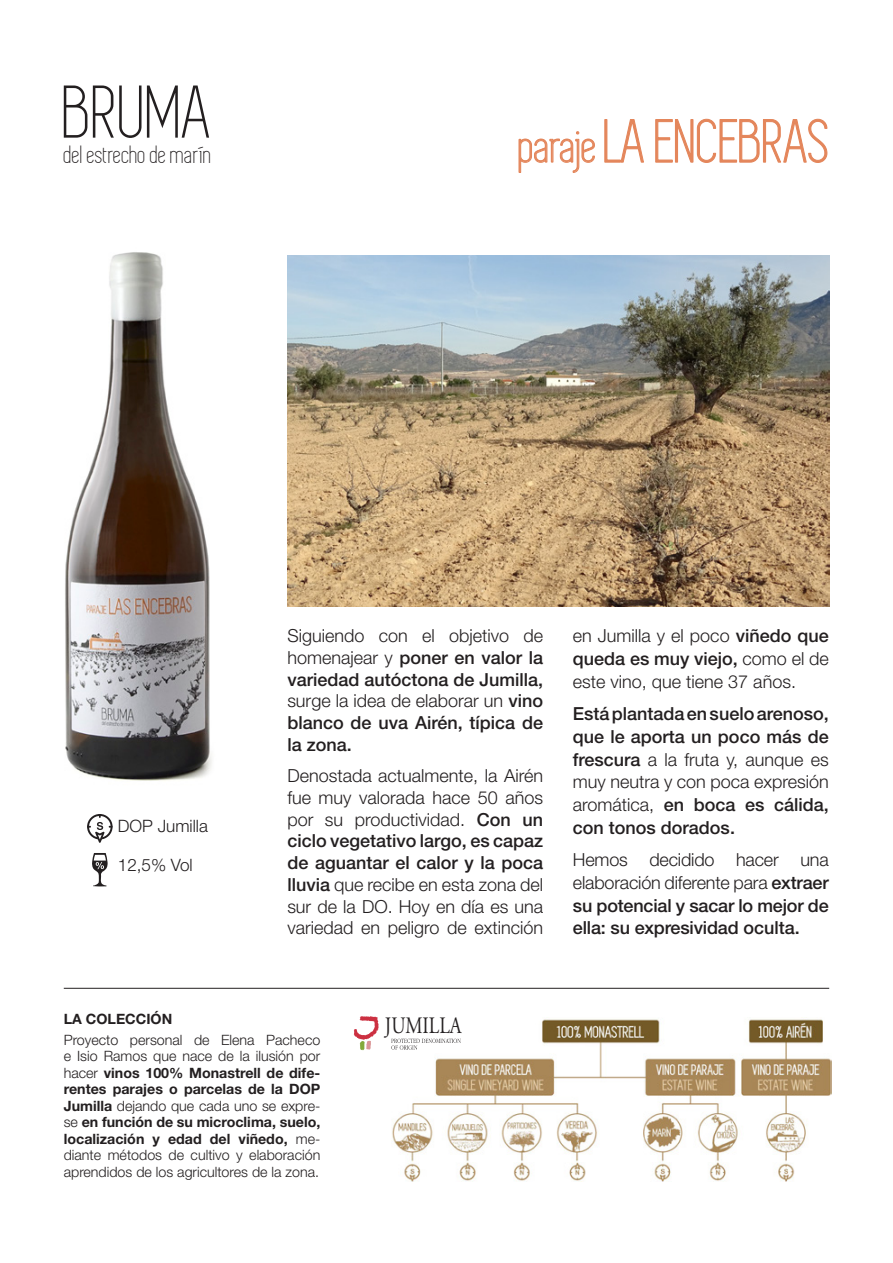
<style>
.page{position:relative;width:893px;height:1263px;background:#fff}
.page>*{position:absolute;margin:0;border:0;box-sizing:border-box;transform-origin:0 0}
.t1{font:77.1px "Simplifica";color:#231f20}
.t2{font:63px "Simplifica";color:#e4865b}
.t3{font:24.3px "Simplifica";color:#231f20}
.t4{font:23.55px "Adobe Garamond Pro";color:#231f20;scale:.8 1}
.t5{font:500 18px/22.8px "Helvetica Neue LT Std";color:#231f20;text-align:justify}
.t6{font:300 18px/21.8px "Helvetica Neue LT Std";color:#231f20;text-align:justify}
.t7{font:300 17.1px "Helvetica Neue LT Std";color:#231f20}
.t8{font:300 14.25px/16.5px "Helvetica Neue LT Std";color:#231f20;text-align:justify}
.t9{font:700 14.25px "Helvetica Neue LT Std";color:#231f20}
.s1{font-size:46.2px}
.s2{font-weight:300}
.s3{font-weight:500}
.s4{font-weight:700}
</style>
<div class="page">
<hr style="left:64px;top:988px;width:765px;height:1px;background:#231f20">
<img style="left:391px;top:1019px;width:441px;height:162px">
<svg style="left:354px;top:1016px;width:25px;height:34px"></svg>
<svg style="left:391px;top:1038px;width:70px;height:12px"></svg>
<img style="left:288px;top:255px;width:541px;height:352px">
<img style="left:65px;top:252px;width:147px;height:529px">
<svg style="left:518px;top:131px;width:77px;height:42px"></svg>
<svg style="left:604px;top:119px;width:40px;height:44px"></svg>
<svg style="left:655px;top:118px;width:173px;height:45px"></svg>
<svg style="left:92px;top:853px;width:16px;height:34px"></svg>
<svg style="left:87px;top:814px;width:26px;height:29px"></svg>
<h1 class="t1" style="left:64px;top:72px;width:150px">BRUMA</h1>
<h3 class="t3" style="left:64px;top:142px;width:149px">del estrecho de marín</h3>
<p class="t2" style="left:519px;top:109px;width:314px"><span class="s1">paraje</span> LA ENCEBRAS</p>
<p class="t7" style="left:118px;top:816px;width:92px">DOP Jumilla</p>
<p class="t7" style="left:118px;top:855px;width:76px">12,5% Vol</p>
<p class="t5" style="left:287px;top:625px;width:257px;line-height:21.8px"><span class="s2">Siguiendo con el objetivo de homenajear y</span> poner en valor la variedad autóctona de Jumilla, <span class="s2">surge la idea de elaborar un</span> vino blanco de uva Airén, típica de la zona.</p>
<p class="t6" style="left:287px;top:764px;width:257px">Denostada actualmente, la Airén fue muy valorada hace 50 años por su productividad. <span class="s3">Con un ciclo vegetativo largo, es capaz de aguantar el calor y la poca lluvia</span> que recibe en esta zona del sur de la DO. Hoy en día es una variedad en peligro de extinción</p>
<p class="t6" style="left:573px;top:624px;width:257px;line-height:22.8px">en Jumilla y el poco <span class="s3">viñedo que queda es muy viejo,</span> como el de este vino, que tiene 37 años.</p>
<p class="t5" style="left:573px;top:702px;width:257px">Está plantada en suelo arenoso, que le aporta un poco más de frescura <span class="s2">a la fruta y, aunque es muy neutra y con poca expresión aromática,</span> en boca es cálida, con tonos dorados.</p>
<p class="t5" style="left:573px;top:848px;width:257px"><span class="s2">Hemos decidido hacer una elaboración diferente para</span> extraer su potencial y sacar lo mejor de ella: su expresividad oculta.</p>
<p class="t9" style="left:64px;top:1010px;width:110px">LA COLECCIÓN</p>
<p class="t8" style="left:64px;top:1031px;width:258px">Proyecto personal de Elena Pacheco e Isio Ramos que nace de la ilusión por hacer <span class="s4">vinos 100% Monastrell de dife&shy;rentes parajes o parcelas de la DOP Jumilla</span> dejando que cada uno se expre&shy;se <span class="s4">en función de su microclima, suelo, localización y edad del viñedo,</span> me&shy;diante métodos de cultivo y elaboración aprendidos de los agricultores de la zona.</p>
<h3 class="t4" style="left:385px;top:1011px;width:97px">JUMILLA</h3>
</div>
